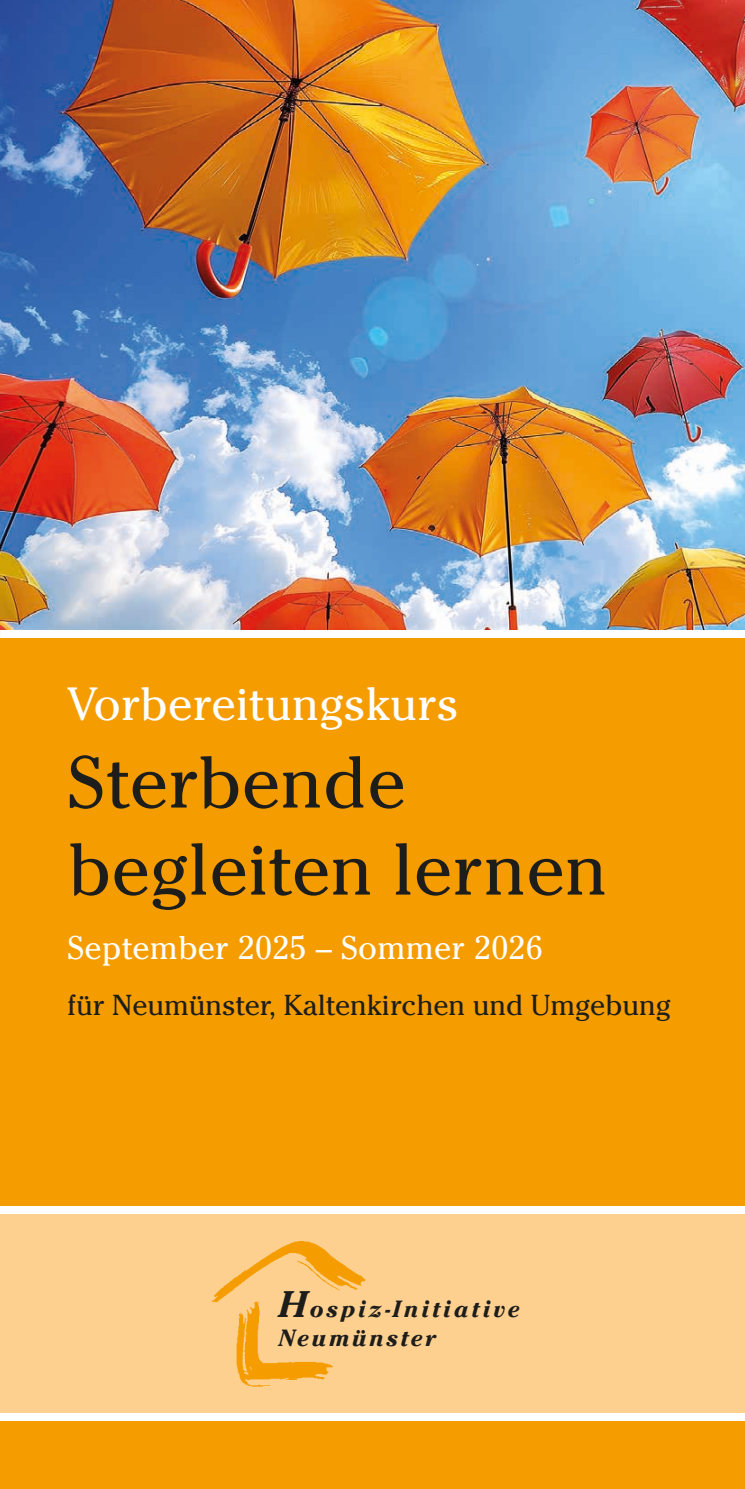
<style>
.page{position:relative;width:745px;height:1489px;background:#fff}
.page>*{position:absolute;margin:0;border:0;box-sizing:border-box;transform-origin:0 0}
.t1{font:72.5px/87px "Cheltenham ITC Pro";letter-spacing:.01em;color:#1d1d1b}
.t2{font:46.25px "Cheltenham ITC Pro";letter-spacing:.01em;color:#fff}
.t3{font:32.5px "Cheltenham ITC Pro";letter-spacing:.01em;color:#fff}
.t4{font:28.75px "Cheltenham ITC Pro";color:#1d1d1b}
.t5{font:italic 700 23.25px/29.5px "Cheltenham ITC Pro";letter-spacing:.115em;color:#1d1d1b}
.s1{font-size:36.75px}
</style>
<div class="page">
<div style="left:0;top:638px;width:744px;height:567px;background:#f59d00"></div>
<div style="left:0;top:1214px;width:744px;height:198px;background:#fdd090"></div>
<img style="left:211px;top:1241px;width:155px;height:146px">
<div style="left:0;top:1421px;width:744px;height:67px;background:#f59d00"></div>
<img style="left:0;top:0;width:744px;height:629px">
<h2 class="t2" style="left:67px;top:675px;width:393px">Vorbereitungskurs</h2>
<h1 class="t1" style="left:67px;top:737px;width:541px">Sterbende begleiten lernen</h1>
<p class="t3" style="left:67px;top:927px;width:476px">September 2025 – Sommer 2026</p>
<p class="t4" style="left:67px;top:987px;width:604px">für Neumünster, Kaltenkirchen und Umgebung</p>
<p class="t5" style="left:278px;top:1293px;width:243px"><span class="s1">H</span>ospiz-Initiative<br>Neumünster</p>
</div>
